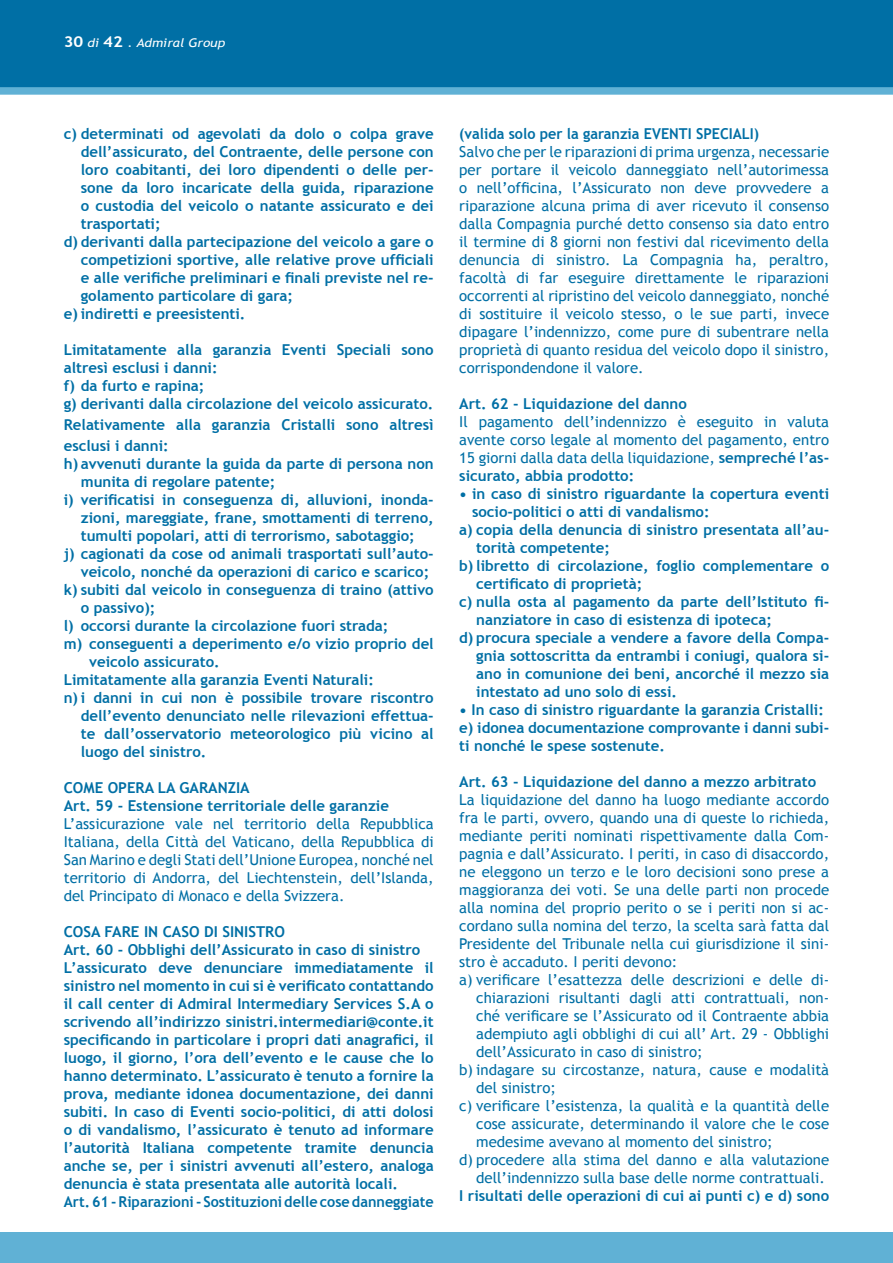
<style>
.page{position:relative;width:893px;height:1263px;background:#fff}
.page>*{position:absolute;margin:0;border:0;box-sizing:border-box;transform-origin:0 0}
.t1{font:700 15px/18px "Trebuchet MS";color:#006fa5}
.t2{font:15px/18px "Trebuchet MS";color:#006fa5;text-align:justify}
.t3{font:700 15px "Trebuchet MS";color:#006fa5;scale:.96 1}
.t4{font:italic 12px "Trebuchet MS";color:#fff;scale:1.12 1}
.s1{font-weight:700;font-style:normal;font-size:15px}
.s2{font-weight:700}
</style>
<div class="page">
<div style="left:0;top:1232px;width:893px;height:31px;background:#60b1d5"></div>
<div style="left:0;top:0;width:893px;height:91px;background:#006fa5"></div>
<div style="left:0;top:87px;width:893px;height:8px;background:#60b1d5"></div>
<p class="t4" style="left:64px;top:35px;width:146px"><span class="s1">30</span> di <span class="s1">42</span> . Admiral Group</p>
<p class="t1" style="left:64px;top:124px;width:371px">c) determinati od agevolati da dolo o colpa grave</p>
<p class="t1" style="left:81px;top:142px;width:354px">dell’assicurato, del Contraente, delle persone con</p>
<p class="t1" style="left:81px;top:160px;width:354px">loro coabitanti, dei loro dipendenti o delle per-</p>
<p class="t1" style="left:81px;top:178px;width:354px">sone da loro incaricate della guida, riparazione</p>
<p class="t1" style="left:81px;top:196px;width:354px">o custodia del veicolo o natante assicurato e dei</p>
<p class="t1" style="left:81px;top:214px;width:81px">trasportati;</p>
<p class="t1" style="left:64px;top:232px;width:371px">d) derivanti dalla partecipazione del veicolo a gare o</p>
<p class="t1" style="left:81px;top:250px;width:354px">competizioni sportive, alle relative prove ufficiali</p>
<p class="t1" style="left:81px;top:268px;width:354px">e alle verifiche preliminari e finali previste nel re-</p>
<p class="t1" style="left:81px;top:286px;width:214px">golamento particolare di gara;</p>
<p class="t1" style="left:64px;top:304px;width:183px">e) indiretti e preesistenti.</p>
<p class="t1" style="left:64px;top:340px;width:371px">Limitatamente alla garanzia Eventi Speciali sono altresì esclusi i danni:<br>f) da furto e rapina;<br>g) derivanti dalla circolazione del veicolo assicurato.</p>
<p class="t1" style="left:64px;top:414px;width:371px;line-height:21px">Relativamente alla garanzia Cristalli sono altresì esclusi i danni:</p>
<p class="t1" style="left:64px;top:454px;width:371px">h) avvenuti durante la guida da parte di persona non</p>
<p class="t1" style="left:81px;top:472px;width:196px">munita di regolare patente;</p>
<p class="t1" style="left:64px;top:490px;width:371px">i) verificatisi in conseguenza di, alluvioni, inonda-</p>
<p class="t1" style="left:81px;top:508px;width:354px">zioni, mareggiate, frane, smottamenti di terreno,</p>
<p class="t1" style="left:81px;top:526px;width:335px">tumulti popolari, atti di terrorismo, sabotaggio;</p>
<p class="t1" style="left:64px;top:544px;width:371px">j) cagionati da cose od animali trasportati sull’auto-</p>
<p class="t1" style="left:81px;top:562px;width:350px">veicolo, nonché da operazioni di carico e scarico;</p>
<p class="t1" style="left:64px;top:580px;width:371px">k) subiti dal veicolo in conseguenza di traino (attivo</p>
<p class="t1" style="left:81px;top:598px;width:76px">o passivo);</p>
<p class="t1" style="left:64px;top:616px;width:326px">l) occorsi durante la circolazione fuori strada;</p>
<p class="t1" style="left:64px;top:634px;width:371px">m) conseguenti a deperimento e/o vizio proprio del</p>
<p class="t1" style="left:89px;top:652px;width:132px">veicolo assicurato.</p>
<p class="t1" style="left:64px;top:670px;width:312px">Limitatamente alla garanzia Eventi Naturali:</p>
<p class="t1" style="left:64px;top:688px;width:371px">n) i danni in cui non è possibile trovare riscontro</p>
<p class="t1" style="left:81px;top:706px;width:354px">dell’evento denunciato nelle rilevazioni effettua-</p>
<p class="t1" style="left:81px;top:724px;width:354px">te dall’osservatorio meteorologico più vicino al</p>
<p class="t1" style="left:81px;top:742px;width:127px">luogo del sinistro.</p>
<p class="t1" style="left:64px;top:778px;width:327px">COME OPERA LA GARANZIA<br>Art. 59 - Estensione territoriale delle garanzie</p>
<p class="t2" style="left:64px;top:815px;width:371px">L’assicurazione vale nel territorio della Repubblica Italiana, della Città del Vaticano, della Repubblica di San Marino e degli Stati dell’Unione Europea, nonché nel territorio di Andorra, del Liechtenstein, dell’Islanda, del Principato di Monaco e della Svizzera.</p>
<p class="t1" style="left:64px;top:922px;width:371px">COSA FARE IN CASO DI SINISTRO<br>Art. 60 - Obblighi dell’Assicurato in caso di sinistro L’assicurato deve denunciare immediatamente il sinistro nel momento in cui si è verificato contattando il call center di Admiral Intermediary Services S.A o scrivendo all’indirizzo sinistri.intermediari@conte.it specificando in particolare i propri dati anagrafici, il luogo, il giorno, l’ora dell’evento e le cause che lo hanno determinato. L’assicurato è tenuto a fornire la prova, mediante idonea documentazione, dei danni subiti. In caso di Eventi socio-politici, di atti dolosi o di vandalismo, l’assicurato è tenuto ad informare l’autorità Italiana competente tramite denuncia anche se, per i sinistri avvenuti all’estero, analoga denuncia è stata presentata alle autorità locali.<br>Art. 61 - Riparazioni - Sostituzioni delle cose danneggiate</p>
<p class="t3" style="left:459px;top:124px;width:314px">(valida solo per la garanzia EVENTI SPECIALI)</p>
<p class="t2" style="left:459px;top:143px;width:371px">Salvo che per le riparazioni di prima urgenza, necessarie per portare il veicolo danneggiato nell’autorimessa o nell’officina, l’Assicurato non deve provvedere a riparazione alcuna prima di aver ricevuto il consenso dalla Compagnia purché detto consenso sia dato entro il termine di 8 giorni non festivi dal ricevimento della denuncia di sinistro. La Compagnia ha, peraltro, facoltà di far eseguire direttamente le riparazioni occorrenti al ripristino del veicolo danneggiato, nonché di sostituire il veicolo stesso, o le sue parti, invece dipagare l’indennizzo, come pure di subentrare nella proprietà di quanto residua del veicolo dopo il sinistro, corrispondendone il valore.</p>
<p class="t1" style="left:459px;top:394px;width:229px">Art. 62 - Liquidazione del danno</p>
<p class="t2" style="left:459px;top:413px;width:371px">Il pagamento dell’indennizzo è eseguito in valuta avente corso legale al momento del pagamento, entro 15 giorni dalla data della liquidazione, <span class="s2">sempreché l’as&shy;sicurato, abbia prodotto:</span></p>
<p class="t1" style="left:459px;top:484px;width:371px">• in caso di sinistro riguardante la copertura eventi</p>
<p class="t1" style="left:472px;top:502px;width:239px">socio-politici o atti di vandalismo:</p>
<p class="t1" style="left:459px;top:520px;width:371px">a) copia della denuncia di sinistro presentata all’au-</p>
<p class="t1" style="left:476px;top:538px;width:135px">torità competente;</p>
<p class="t1" style="left:459px;top:556px;width:371px">b) libretto di circolazione, foglio complementare o</p>
<p class="t1" style="left:476px;top:574px;width:168px">certificato di proprietà;</p>
<p class="t1" style="left:459px;top:592px;width:371px">c) nulla osta al pagamento da parte dell’Istituto fi-</p>
<p class="t1" style="left:476px;top:610px;width:297px">nanziatore in caso di esistenza di ipoteca;</p>
<p class="t1" style="left:459px;top:628px;width:371px">d) procura speciale a vendere a favore della Compa-</p>
<p class="t1" style="left:476px;top:646px;width:354px">gnia sottoscritta da entrambi i coniugi, qualora si-</p>
<p class="t1" style="left:476px;top:664px;width:354px">ano in comunione dei beni, ancorché il mezzo sia</p>
<p class="t1" style="left:476px;top:682px;width:202px">intestato ad uno solo di essi.</p>
<p class="t1" style="left:459px;top:700px;width:371px">• In caso di sinistro riguardante la garanzia Cristalli: e) idonea documentazione comprovante i danni subi&shy;ti nonché le spese sostenute.</p>
<p class="t1" style="left:459px;top:772px;width:358px">Art. 63 - Liquidazione del danno a mezzo arbitrato</p>
<p class="t2" style="left:459px;top:791px;width:371px">La liquidazione del danno ha luogo mediante accordo</p>
<p class="t2" style="left:459px;top:809px;width:371px">fra le parti, ovvero, quando una di queste lo richieda,</p>
<p class="t2" style="left:459px;top:827px;width:371px">mediante periti nominati rispettivamente dalla Com-</p>
<p class="t2" style="left:459px;top:845px;width:371px">pagnia e dall’Assicurato. I periti, in caso di disaccordo,</p>
<p class="t2" style="left:459px;top:863px;width:371px">ne eleggono un terzo e le loro decisioni sono prese a</p>
<p class="t2" style="left:459px;top:881px;width:371px">maggioranza dei voti. Se una delle parti non procede</p>
<p class="t2" style="left:459px;top:899px;width:371px">alla nomina del proprio perito o se i periti non si ac-</p>
<p class="t2" style="left:459px;top:917px;width:371px">cordano sulla nomina del terzo, la scelta sarà fatta dal</p>
<p class="t2" style="left:459px;top:935px;width:371px">Presidente del Tribunale nella cui giurisdizione il sini-</p>
<p class="t2" style="left:459px;top:953px;width:220px">stro è accaduto. I periti devono:</p>
<p class="t2" style="left:459px;top:971px;width:371px">a) verificare l’esattezza delle descrizioni e delle di-</p>
<p class="t2" style="left:476px;top:989px;width:354px">chiarazioni risultanti dagli atti contrattuali, non-</p>
<p class="t2" style="left:476px;top:1007px;width:354px">ché verificare se l’Assicurato od il Contraente abbia</p>
<p class="t2" style="left:476px;top:1025px;width:354px">adempiuto agli obblighi di cui all’ Art. 29 - Obblighi</p>
<p class="t2" style="left:476px;top:1043px;width:228px">dell’Assicurato in caso di sinistro;</p>
<p class="t2" style="left:459px;top:1061px;width:371px">b) indagare su circostanze, natura, cause e modalità</p>
<p class="t2" style="left:476px;top:1079px;width:81px">del sinistro;</p>
<p class="t2" style="left:459px;top:1097px;width:371px">c) verificare l’esistenza, la qualità e la quantità delle</p>
<p class="t2" style="left:476px;top:1115px;width:354px">cose assicurate, determinando il valore che le cose</p>
<p class="t2" style="left:476px;top:1133px;width:298px">medesime avevano al momento del sinistro;</p>
<p class="t2" style="left:459px;top:1151px;width:371px">d) procedere alla stima del danno e alla valutazione</p>
<p class="t2" style="left:476px;top:1169px;width:350px">dell’indennizzo sulla base delle norme contrattuali.</p>
<p class="t1" style="left:459px;top:1186px;width:371px">I risultati delle operazioni di cui ai punti c) e d) sono</p>
</div>
